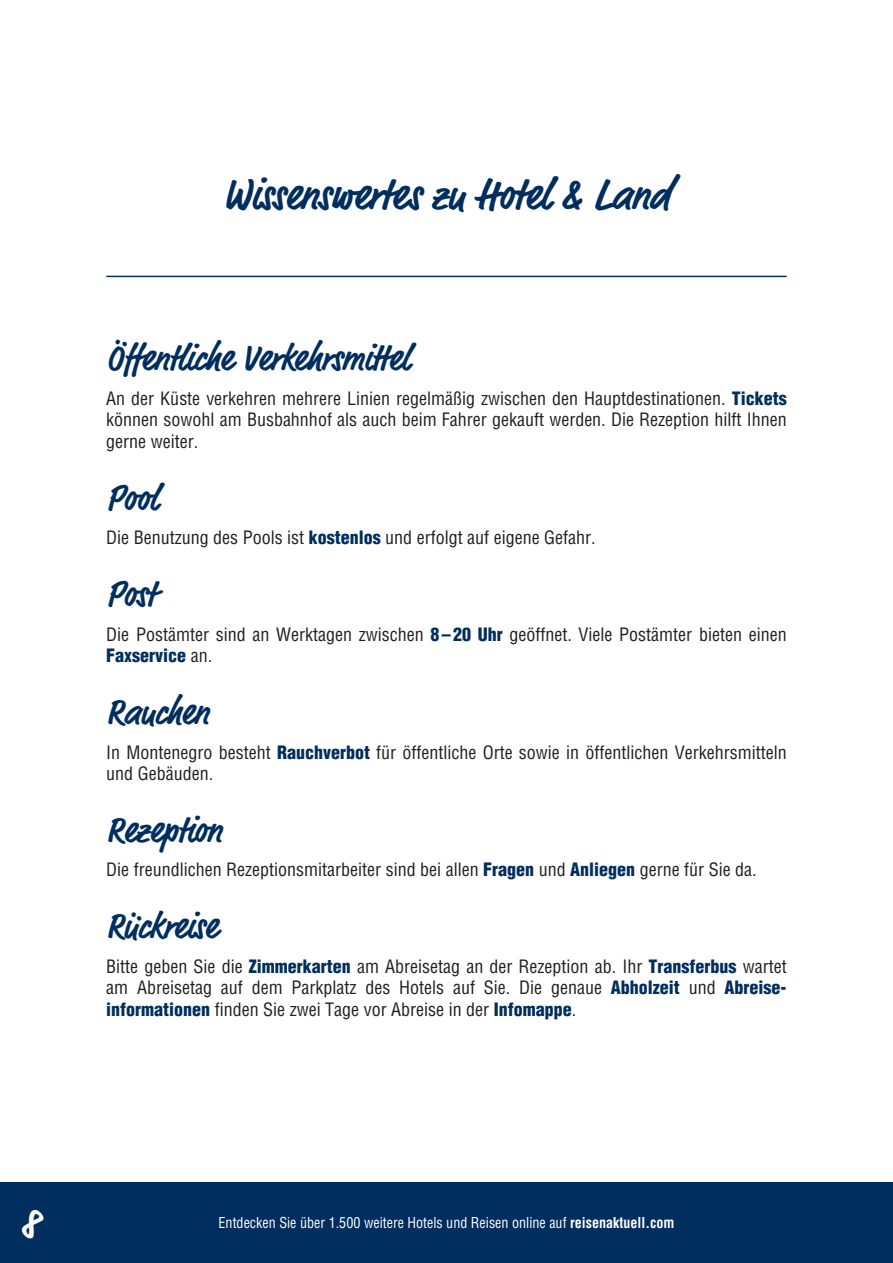
<style>
.page{position:relative;width:893px;height:1263px;background:#fff}
.page>*{position:absolute;margin:0;border:0;box-sizing:border-box;transform-origin:0 0}
.t1{font:700 45px "Market Pro";letter-spacing:-.005em;color:#002e5e;scale:.95 1}
.t2{font:700 42px "Market Pro";color:#fff}
.t3{font:700 37.5px "Market Pro";letter-spacing:-.005em;color:#002e5e;scale:.95 1}
.t4{font:condensed 18px/21.6px "Helvetica LT Std";color:#231f20;text-align:justify}
.t5{font:condensed 14.7px "Helvetica LT Std";color:#fff;scale:.96 1}
.s1{font-weight:900;color:#002e5e}
.s2{font-weight:700}
</style>
<div class="page">
<hr style="left:106px;top:276px;width:681px;height:1px;background:#002e5e">
<div style="left:0;top:1182px;width:893px;height:81px;background:#002e5e"></div>
<h1 class="t1" style="left:222px;top:163px;width:473px">Wissenswertes zu Hotel &amp; Land</h1>
<h3 class="t3" style="left:106px;top:332px;width:321px">Öffentliche Verkehrsmittel</h3>
<p class="t4" style="left:106px;top:387px;width:682px">An der Küste verkehren mehrere Linien regelmäßig zwischen den Hauptdestinationen. <span class="s1">Tickets </span>können sowohl am Busbahnhof als auch beim Fahrer gekauft werden. Die Rezeption hilft Ihnen gerne weiter.</p>
<h3 class="t3" style="left:106px;top:471px;width:56px">Pool</h3>
<p class="t4" style="left:106px;top:527px;width:491px">Die Benutzung des Pools ist <span class="s1">kostenlos</span> und erfolgt auf eigene Gefahr.</p>
<h3 class="t3" style="left:106px;top:568px;width:54px">Post</h3>
<p class="t4" style="left:106px;top:623px;width:682px">Die Postämter sind an Werktagen zwischen <span class="s1">8–20 Uhr</span> geöffnet. Viele Postämter bieten einen<br><span class="s1">Faxservice</span> an.</p>
<h3 class="t3" style="left:106px;top:686px;width:109px">Rauchen</h3>
<p class="t4" style="left:106px;top:741px;width:682px">In Montenegro besteht <span class="s1">Rauchverbot</span> für öffentliche Orte sowie in öffentlichen Verkehrsmitteln und Gebäuden.</p>
<h3 class="t3" style="left:106px;top:804px;width:123px">Rezeption</h3>
<p class="t4" style="left:106px;top:859px;width:652px">Die freundlichen Rezeptionsmitarbeiter sind bei allen <span class="s1">Fragen</span> und <span class="s1">Anliegen</span> gerne für Sie da.</p>
<h3 class="t3" style="left:106px;top:900px;width:118px">Rückreise</h3>
<p class="t4" style="left:106px;top:955px;width:682px">Bitte geben Sie die <span class="s1">Zimmerkarten</span> am Abreisetag an der Rezeption ab. Ihr <span class="s1">Transferbus</span> wartet am Abreisetag auf dem Parkplatz des Hotels auf Sie. Die genaue <span class="s1">Abholzeit</span> und <span class="s1">Abreise&shy;informationen</span> finden Sie zwei Tage vor Abreise in der <span class="s1">Infomappe</span>.</p>
<h2 class="t2" style="left:21px;top:1194px;width:20px">8</h2>
<p class="t5" style="left:219px;top:1214px;width:476px">Entdecken Sie über 1.500 weitere Hotels und Reisen online auf <span class="s2">reisenaktuell.com</span></p>
</div>
